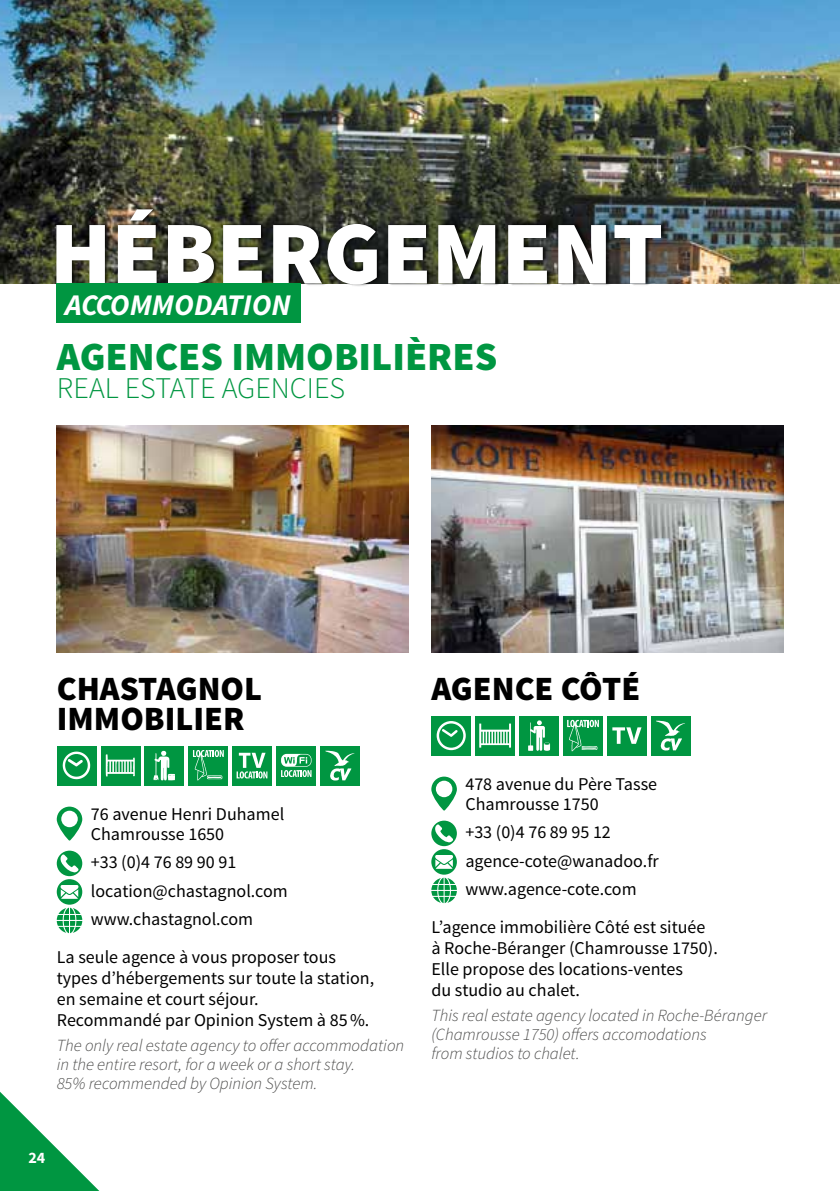
<style>
.page{position:relative;width:840px;height:1191px;background:#fff}
.page>*{position:absolute;margin:0;border:0;box-sizing:border-box;transform-origin:0 0}
.t1{font:900 90px "Source Sans Pro";color:#fff}
.t2{font:900 40px "Source Sans Pro";color:#009641}
.t3{font:900 34px/30px "Source Sans Pro";color:#000}
.t4{font:300 30px "Source Sans Pro";color:#009641}
.t5{font:italic 700 30px "Source Sans Pro";color:#fff}
.t6{font:18px/21px "Source Sans Pro";color:#000}
.t7{font:italic 300 17px/19px "Source Sans Pro";color:#4a4a49}
.t8{font:700 16px "Source Sans Pro";color:#fff}
</style>
<div class="page">
<svg style="left:0;top:1092px;width:100px;height:99px"></svg>
<img style="left:0;top:0;width:839px;height:283px">
<div style="left:57px;top:745px;width:39px;height:40px;background:#009641"></div>
<svg style="left:63px;top:751px;width:27px;height:28px"></svg>
<div style="left:101px;top:745px;width:39px;height:40px;background:#009641"></div>
<svg style="left:105px;top:754px;width:30px;height:22px"></svg>
<div style="left:144px;top:745px;width:40px;height:40px;background:#009641"></div>
<svg style="left:153px;top:751px;width:22px;height:29px"></svg>
<div style="left:188px;top:745px;width:40px;height:40px;background:#009641"></div>
<svg style="left:193px;top:750px;width:31px;height:30px"></svg>
<div style="left:232px;top:745px;width:40px;height:40px;background:#009641"></div>
<svg style="left:236px;top:752px;width:31px;height:26px"></svg>
<div style="left:276px;top:745px;width:40px;height:40px;background:#009641"></div>
<svg style="left:281px;top:754px;width:30px;height:23px"></svg>
<div style="left:320px;top:745px;width:40px;height:40px;background:#009641"></div>
<svg style="left:325px;top:750px;width:29px;height:30px"></svg>
<svg style="left:57px;top:806px;width:25px;height:34px"></svg>
<div style="left:57px;top:850px;width:25px;height:26px;background:#009641;border-radius:50%"></div>
<svg style="left:60px;top:854px;width:19px;height:18px"></svg>
<div style="left:57px;top:879px;width:25px;height:25px;background:#009641;border-radius:50%"></div>
<svg style="left:61px;top:885px;width:17px;height:14px"></svg>
<svg style="left:57px;top:907px;width:25px;height:26px"></svg>
<img style="left:57px;top:425px;width:351px;height:227px">
<div style="left:57px;top:207px;width:608px;height:80px;background:#000;opacity:.75"></div>
<div style="left:57px;top:283px;width:243px;height:40px;background:#009641"></div>
<div style="left:431px;top:715px;width:40px;height:40px;background:#009641"></div>
<svg style="left:436px;top:721px;width:29px;height:29px"></svg>
<div style="left:475px;top:715px;width:39px;height:40px;background:#009641"></div>
<svg style="left:479px;top:723px;width:31px;height:24px"></svg>
<div style="left:519px;top:715px;width:39px;height:40px;background:#009641"></div>
<svg style="left:528px;top:720px;width:21px;height:31px"></svg>
<div style="left:563px;top:715px;width:39px;height:40px;background:#009641"></div>
<svg style="left:567px;top:720px;width:31px;height:31px"></svg>
<div style="left:606px;top:715px;width:40px;height:40px;background:#009641"></div>
<svg style="left:612px;top:727px;width:29px;height:17px"></svg>
<div style="left:650px;top:715px;width:40px;height:40px;background:#009641"></div>
<svg style="left:656px;top:720px;width:28px;height:30px"></svg>
<svg style="left:431px;top:776px;width:25px;height:34px"></svg>
<svg style="left:431px;top:820px;width:25px;height:26px"></svg>
<svg style="left:434px;top:824px;width:19px;height:18px"></svg>
<div style="left:431px;top:849px;width:25px;height:25px;background:#009641;border-radius:50%"></div>
<svg style="left:435px;top:855px;width:18px;height:14px"></svg>
<svg style="left:431px;top:877px;width:25px;height:26px"></svg>
<img style="left:431px;top:425px;width:351px;height:227px">
<h1 class="t1" style="left:50px;top:195px;width:614px">HÉBERGEMENT</h1>
<h3 class="t5" style="left:65px;top:286px;width:227px">ACCOMMODATION</h3>
<h2 class="t2" style="left:57px;top:331px;width:442px">AGENCES IMMOBILIÈRES</h2>
<h3 class="t4" style="left:57px;top:370px;width:290px">REAL ESTATE AGENCIES</h3>
<h3 class="t3" style="left:57px;top:675px;width:207px">CHASTAGNOL<br>IMMOBILIER</h3>
<p class="t6" style="left:91px;top:804px;width:195px;line-height:20px">76 avenue Henri Duhamel<br>Chamrousse 1650</p>
<p class="t6" style="left:91px;top:848px;width:198px;line-height:28.6px">+33 (0)4 76 89 90 91 location@chastagnol.com www.chastagnol.com</p>
<p class="t6" style="left:57px;top:947px;width:319px">La seule agence à vous proposer tous types d’hébergements sur toute la station, en semaine et court séjour.<br>Recommandé par Opinion System à 85%.</p>
<p class="t7" style="left:57px;top:1035px;width:349px">The only real estate agency to offer accommodation in the entire resort, for a week or a short stay.<br>85% recommended by Opinion System.</p>
<p class="t8" style="left:28px;top:1147px;width:18px">24</p>
<h3 class="t3" style="left:431px;top:675px;width:210px">AGENCE CÔTÉ</h3>
<p class="t6" style="left:465px;top:774px;width:193px;line-height:20px">478 avenue du Père Tasse<br>Chamrousse 1750</p>
<p class="t6" style="left:465px;top:818px;width:195px;line-height:28.6px">+33 (0)4 76 89 95 12 agence-cote@wanadoo.fr www.agence-cote.com</p>
<p class="t6" style="left:431px;top:917px;width:288px">L’agence immobilière Côté est située à Roche-Béranger (Chamrousse 1750).<br>Elle propose des locations-ventes<br>du studio au chalet.</p>
<p class="t7" style="left:431px;top:1005px;width:337px">This real estate agency located in Roche-Béranger (Chamrousse 1750) offers accomodations<br>from studios to chalet.</p>
</div>
